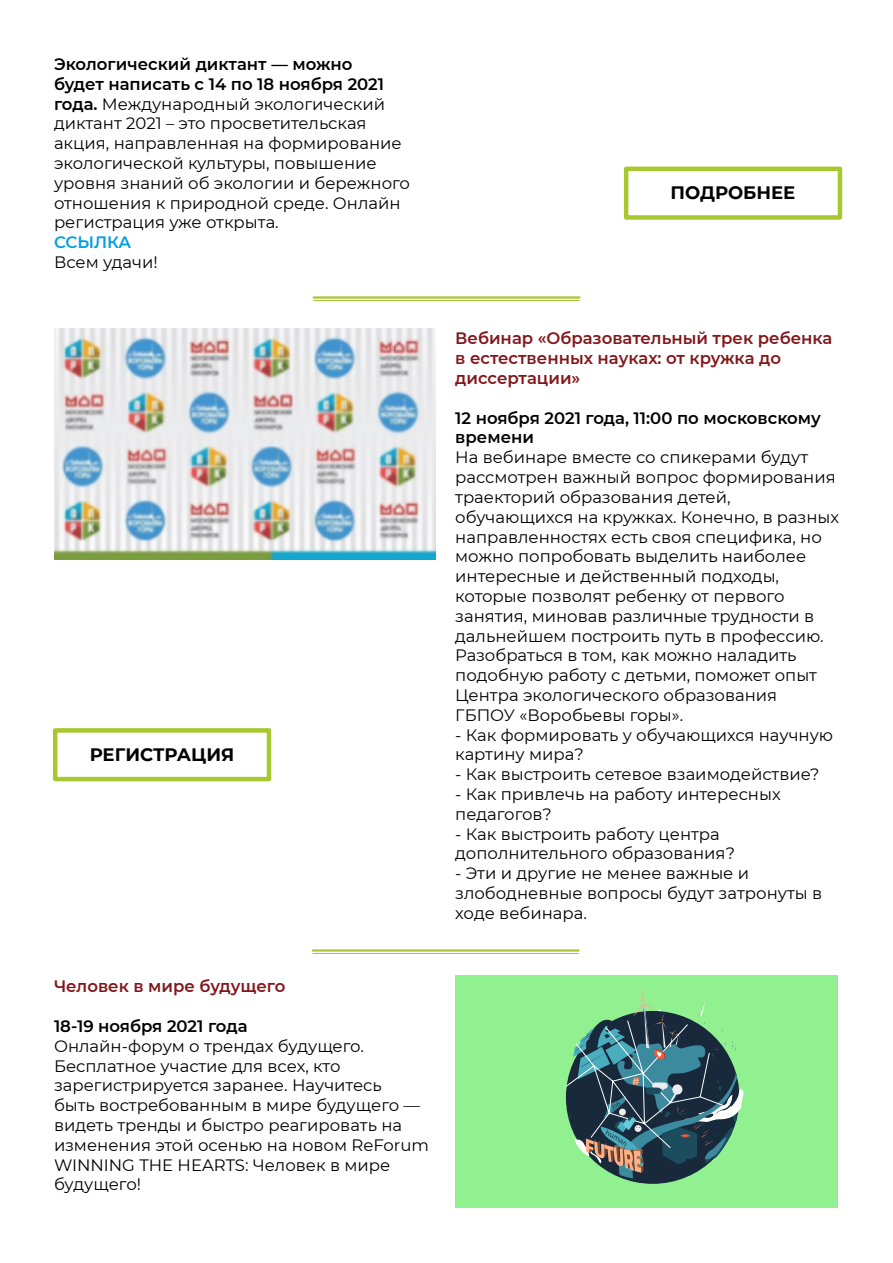
<style>
.page{position:relative;width:893px;height:1263px;background:#fff}
.page>*{position:absolute;margin:0;border:0;box-sizing:border-box;transform-origin:0 0}
.t1{font:700 18px "Montserrat";color:#000}
.t2{font:16.5px/19.8px "Montserrat";color:#000}
.t3{font:600 16.5px/19.8px "Montserrat";color:#82171b}
.t4{font:600 16.5px/19.8px "Montserrat";color:#000}
.t5{font:600 16.5px "Montserrat";letter-spacing:-.005em;color:#009fe3}
.s1{font-weight:600}
</style>
<div class="page">
<div style="left:624px;top:167px;width:218px;height:53px;border:4px solid #a8c830"></div>
<hr style="left:314px;top:296px;width:265px;height:3px;background:#a8c830">
<hr style="left:314px;top:300px;width:265px;height:1px;background:#a8c830">
<div style="left:53px;top:728px;width:218px;height:53px;border:4px solid #a8c830"></div>
<hr style="left:313px;top:949px;width:266px;height:3px;background:#a8c830">
<hr style="left:313px;top:953px;width:266px;height:1px;background:#a8c830">
<img style="left:54px;top:328px;width:381px;height:232px">
<div style="left:455px;top:975px;width:383px;height:233px;background:#91f08f"></div>
<svg style="left:565px;top:987px;width:179px;height:191px"></svg>
<p class="t2" style="left:54px;top:54px;width:358px"><span class="s1">Экологический диктант — можно<br>будет написать с 14 по 18 ноября 2021 года.</span> Международный экологический диктант 2021 – это просветительская акция, направленная на формирование экологической культуры, повышение уровня знаний об экологии и бережного отношения к природной среде. Онлайн регистрация уже открыта.</p>
<p class="t5" style="left:54px;top:231px;width:79px">ССЫЛКА</p>
<p class="t2" style="left:54px;top:252px;width:105px">Всем удачи!</p>
<p class="t1" style="left:90px;top:741px;width:146px">РЕГИСТРАЦИЯ</p>
<p class="t3" style="left:54px;top:976px;width:233px">Человек в мире будущего</p>
<p class="t4" style="left:54px;top:1015px;width:195px">18-19 ноября 2021 года</p>
<p class="t2" style="left:54px;top:1035px;width:377px">Онлайн-форум о трендах будущего.<br>Бесплатное участие для всех, кто зарегистрируется заранее. Научитесь<br>быть востребованным в мире будущего — видеть тренды и быстро реагировать на изменения этой осенью на новом ReForum WINNING THE HEARTS: Человек в мире будущего!</p>
<p class="t1" style="left:671px;top:180px;width:126px">ПОДРОБНЕЕ</p>
<p class="t3" style="left:455px;top:328px;width:379px">Вебинар «Образовательный трек ребенка в естественных науках: от кружка до диссертации»</p>
<p class="t4" style="left:455px;top:407px;width:367px">12 ноября 2021 года, 11:00 по московскому времени</p>
<p class="t2" style="left:455px;top:447px;width:385px">На вебинаре вместе со спикерами будут рассмотрен важный вопрос формирования траекторий образования детей, обучающихся на кружках. Конечно, в разных направленностях есть своя специфика, но можно попробовать выделить наиболее интересные и действенный подходы, которые позволят ребенку от первого занятия, миновав различные трудности в дальнейшем построить путь в профессию.<br>Разобраться в том, как можно наладить подобную работу с детьми, поможет опыт Центра экологического образования ГБПОУ «Воробьевы горы».</p>
<p class="t2" style="left:455px;top:724px;width:379px">- Как формировать у обучающихся научную картину мира?</p>
<p class="t2" style="left:455px;top:764px;width:366px">- Как выстроить сетевое взаимодействие?</p>
<p class="t2" style="left:455px;top:783px;width:327px">- Как привлечь на работу интересных педагогов?</p>
<p class="t2" style="left:455px;top:823px;width:281px">- Как выстроить работу центра дополнительного образования?</p>
<p class="t2" style="left:455px;top:863px;width:368px">- Эти и другие не менее важные и злободневные вопросы будут затронуты в ходе вебинара.</p>
</div>
